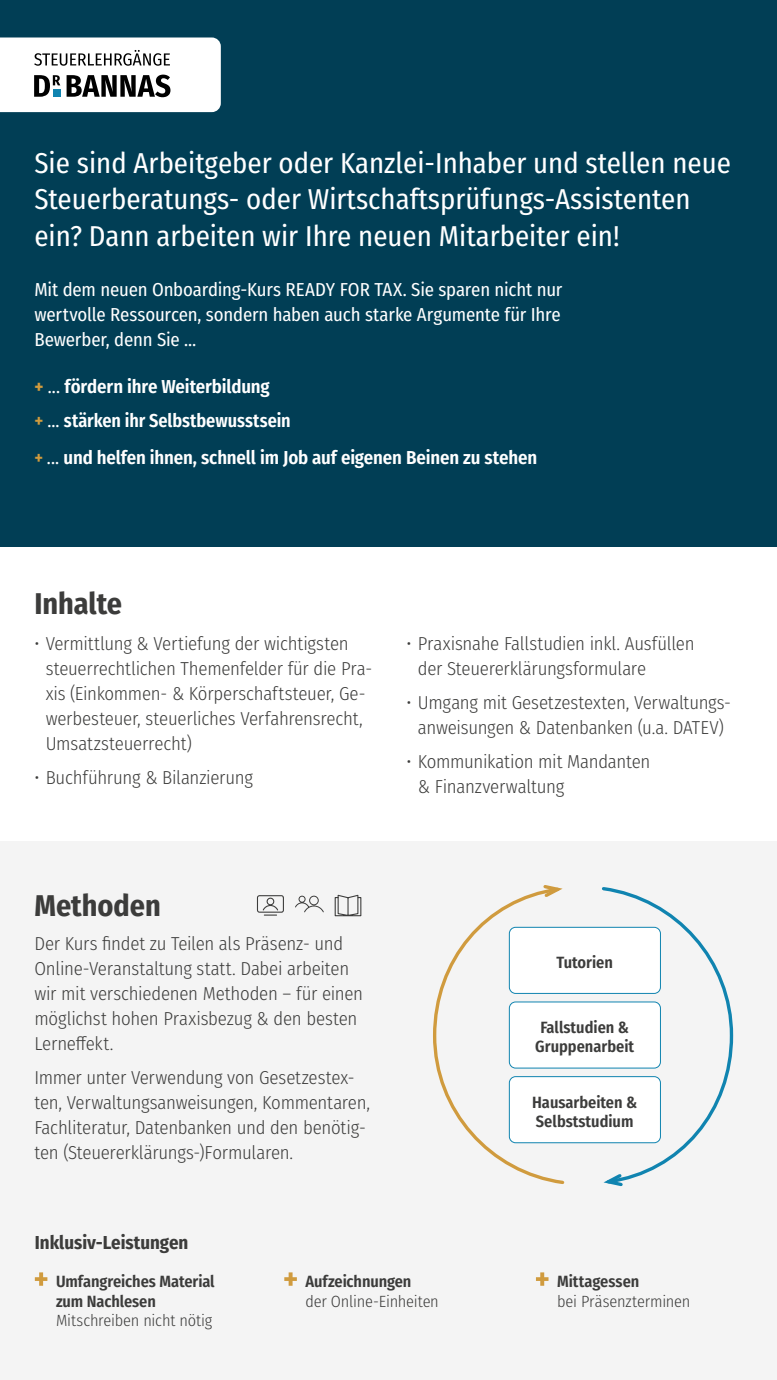
<style>
.page{position:relative;width:777px;height:1380px;background:#fff}
.page>*{position:absolute;margin:0;border:0;box-sizing:border-box;transform-origin:0 0}
.t1{font:700 30px "Fira Sans Condensed";color:#3c3c3b}
.t2{font:28.75px/36.2px "Fira Sans Condensed";color:#fff}
.t3{font:300 18.75px/25px "Fira Sans Condensed";letter-spacing:-.015em;color:#3c3c3b}
.t4{font:18.75px/25px "Fira Sans Condensed";letter-spacing:-.01em;color:#fff;text-align:justify}
.t5{font:600 18.75px "Fira Sans Condensed";letter-spacing:-.01em;color:#fff}
.t6{font:700 18.75px "Fira Sans Condensed";color:#3c3c3b}
.t7{font:600 16.25px/19.5px "Fira Sans Condensed";color:#3c3c3b}
.t8{font:300 16.25px/19.5px "Fira Sans Condensed";letter-spacing:-.015em;color:#3c3c3b}
.s1{font-weight:700;color:#d09b3e}
.s2{font-weight:400}
.s3{color:#d09b3e}
.s4{font-weight:300}
.s5{font-weight:600}
</style>
<div class="page">
<div style="left:0;top:829px;width:776px;height:551px;background:#f4f4f4"></div>
<div style="left:0;top:0;width:776px;height:552px;background:#013e55"></div>
<div style="left:509px;top:927px;width:151px;height:66px;background:#fff;border-radius:6px"></div>
<div style="left:509px;top:1002px;width:151px;height:66px;background:#fff;border-radius:6px"></div>
<div style="left:509px;top:1077px;width:151px;height:66px;background:#fff;border-radius:6px"></div>
<svg style="left:598px;top:887px;width:136px;height:300px"></svg>
<svg style="left:433px;top:885px;width:134px;height:299px"></svg>
<svg style="left:257px;top:895px;width:27px;height:21px"></svg>
<svg style="left:295px;top:896px;width:29px;height:16px"></svg>
<svg style="left:334px;top:894px;width:28px;height:22px"></svg>
<svg style="left:35px;top:1272px;width:12px;height:14px"></svg>
<svg style="left:284px;top:1272px;width:13px;height:14px"></svg>
<svg style="left:536px;top:1272px;width:12px;height:14px"></svg>
<div style="left:0;top:548px;width:776px;height:293px;background:#fff"></div>
<svg style="left:0;top:38px;width:221px;height:74px;background:#dadada"></svg>
<p class="t2" style="left:34px;top:144px;width:697px">Sie sind Arbeitgeber oder Kanzlei-Inhaber und stellen neue<br>Steuerberatungs- oder Wirtschaftsprüfungs-Assistenten ein? Dann arbeiten wir Ihre neuen Mitarbeiter ein!</p>
<p class="t4" style="left:34px;top:276px;width:529px">Mit dem neuen Onboarding-Kurs READY FOR TAX. Sie sparen nicht nur wertvolle Ressourcen, sondern haben auch starke Argumente für Ihre Bewerber, denn Sie …</p>
<p class="t5" style="left:34px;top:371px;width:237px"><span class="s1">+</span> <span class="s2">...</span> fördern ihre Weiterbildung</p>
<p class="t5" style="left:34px;top:405px;width:258px"><span class="s3">+</span> <span class="s2">...</span> stärken ihr Selbstbewusstsein</p>
<p class="t5" style="left:34px;top:443px;width:504px"><span class="s3">+</span> <span class="s2">...</span> und helfen ihnen, schnell im Job auf eigenen Beinen zu stehen</p>
<p class="t1" style="left:34px;top:579px;width:89px">Inhalte</p>
<p class="t3" style="left:46px;top:631px;width:328px;text-indent:-11px">• Vermittlung &amp; Vertiefung der wichtigsten steuerrechtlichen Themenfelder für die Pra&shy;xis (Einkommen- &amp; Körperschaftsteuer, Ge&shy;werbesteuer, steuerliches Verfahrensrecht, Umsatzsteuerrecht)</p>
<p class="t3" style="left:34px;top:765px;width:220px">• Buchführung &amp; Bilanzierung</p>
<p class="t3" style="left:418px;top:631px;width:278px;text-indent:-11px">• Praxisnahe Fallstudien inkl. Ausfüllen der Steuererklärungsformulare</p>
<p class="t3" style="left:406px;top:690px;width:326px;text-align:center">• Umgang mit Gesetzestexten, Verwaltungs&shy;anweisungen &amp; Datenbanken (u.a. DATEV)</p>
<p class="t3" style="left:418px;top:749px;width:234px;text-indent:-11px">• Kommunikation mit Mandanten &amp; Finanzverwaltung</p>
<p class="t1" style="left:34px;top:880px;width:128px">Methoden</p>
<p class="t3" style="left:34px;top:931px;width:330px">Der Kurs findet zu Teilen als Präsenz- und Online-Veranstaltung statt. Dabei arbeiten wir mit verschiedenen Methoden – für einen möglichst hohen Praxisbezug &amp; den besten Lerneffekt.</p>
<p class="t3" style="left:34px;top:1065px;width:337px">Immer unter Verwendung von Gesetzestex&shy;ten, Verwaltungsanweisungen, Kommentaren, Fachliteratur, Datenbanken und den benötig&shy;ten (Steuererklärungs-)Formularen.</p>
<p class="t7" style="left:556px;top:952px;width:58px">Tutorien</p>
<p class="t7" style="left:535px;top:1017px;width:100px;text-align:center">Fallstudien &amp;<br>Gruppenarbeit</p>
<p class="t7" style="left:532px;top:1091px;width:107px">Hausarbeiten &amp;<br>Selbststudium</p>
<p class="t6" style="left:35px;top:1227px;width:155px">Inklusiv-Leistungen</p>
<p class="t7" style="left:56px;top:1271px;width:160px">Umfangreiches Material zum Nachlesen<br><span class="s4">Mitschreiben nicht nötig</span></p>
<p class="t8" style="left:305px;top:1272px;width:135px"><span class="s5">Aufzeichnungen<br></span>der Online-Einheiten</p>
<p class="t7" style="left:557px;top:1271px;width:84px">Mittagessen</p>
<p class="t8" style="left:557px;top:1291px;width:135px">bei Präsenzterminen</p>
</div>
